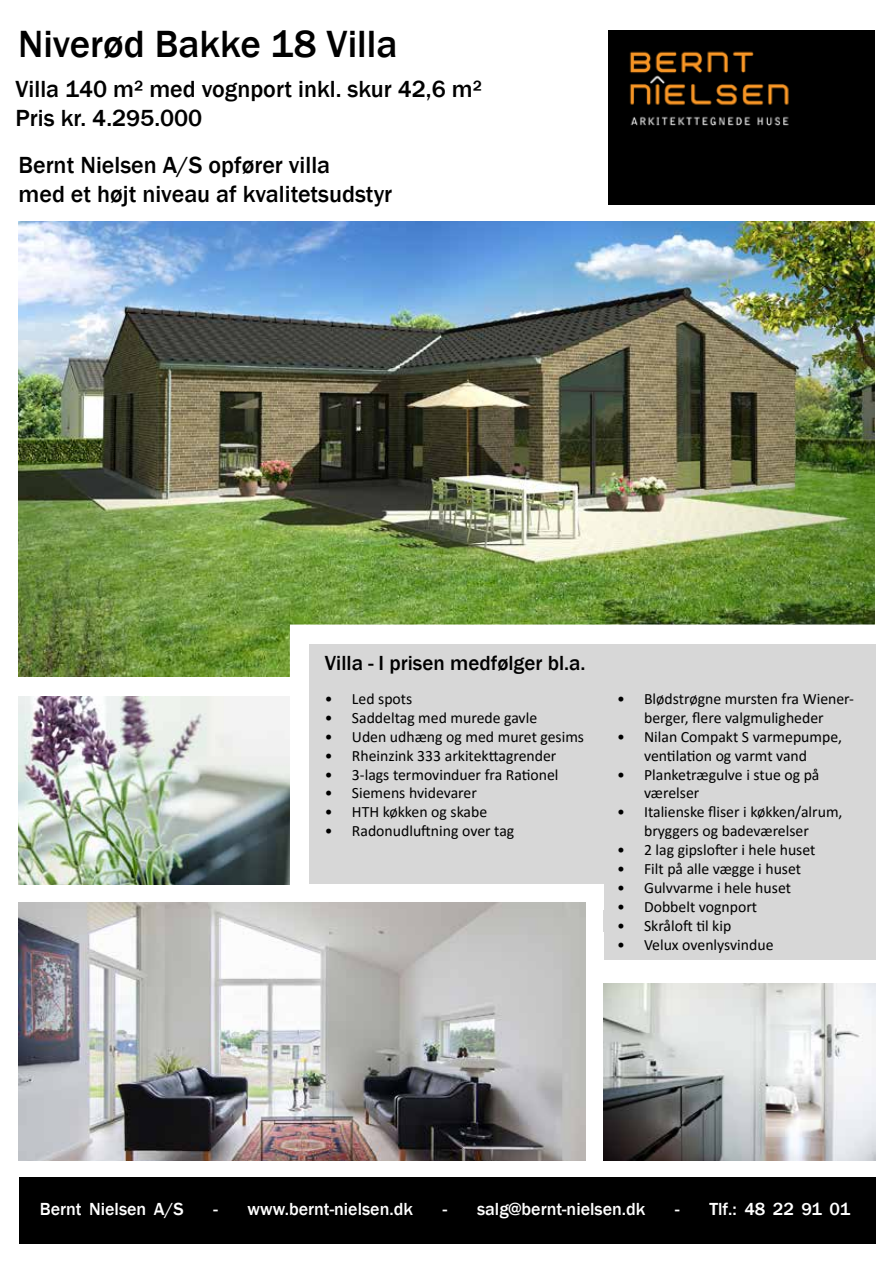
<style>
.page{position:relative;width:893px;height:1263px;background:#fff}
.page>*{position:absolute;margin:0;border:0;box-sizing:border-box;transform-origin:0 0}
.t1{font:500 39px "Franklin Gothic";color:#000}
.t2{font:500 24px/28.8px "Franklin Gothic";color:#000}
.t3{font:500 21px "Franklin Gothic";color:#000}
.t4{font:500 18px "Franklin Gothic";color:#fff}
.t5{font:15.75px/18.9px "Calibri";color:#000;text-align:center}
</style>
<div class="page">
<img style="left:608px;top:30px;width:267px;height:174px">
<img style="left:18px;top:221px;width:857px;height:455px">
<div style="left:19px;top:1178px;width:856px;height:66px;background:#000"></div>
<div style="left:296px;top:630px;width:581px;height:136px;background:#fff"></div>
<div style="left:309px;top:644px;width:566px;height:240px;background:#d7d7d7"></div>
<div style="left:604px;top:667px;width:271px;height:293px;background:#d7d7d7"></div>
<img style="left:18px;top:696px;width:272px;height:188px">
<img style="left:604px;top:983px;width:271px;height:178px">
<img style="left:18px;top:902px;width:568px;height:259px">
<h1 class="t1" style="left:18px;top:20px;width:381px">Niverød Bakke 18 Villa</h1>
<h2 class="t2" style="left:16px;top:75px;width:468px">Villa 140 m² med vognport inkl. skur 42,6 m²<br>Pris kr. 4.295.000</h2>
<h2 class="t2" style="left:19px;top:151px;width:375px">Bernt Nielsen A/S opfører villa<br>med et højt niveau af kvalitetsudstyr</h2>
<h3 class="t3" style="left:325px;top:650px;width:262px">Villa - I prisen medfølger bl.a.</h3>
<p class="t5" style="left:325px;top:689px;width:89px">• Led spots</p>
<p class="t5" style="left:325px;top:708px;width:214px">• Saddeltag med murede gavle</p>
<p class="t5" style="left:325px;top:727px;width:261px">• Uden udhæng og med muret gesims</p>
<p class="t5" style="left:325px;top:745px;width:233px">• Rheinzink 333 arkitekttagrender</p>
<p class="t5" style="left:325px;top:764px;width:235px">• 3-lags termovinduer fra Rationel</p>
<p class="t5" style="left:325px;top:783px;width:153px">• Siemens hvidevarer</p>
<p class="t5" style="left:325px;top:802px;width:164px">• HTH køkken og skabe</p>
<p class="t5" style="left:325px;top:821px;width:191px">• Radonudluftning over tag</p>
<p class="t5" style="left:617px;top:689px;width:239px">• Blødstrøgne mursten fra Wiener&shy;berger, flere valgmuligheder</p>
<p class="t5" style="left:617px;top:727px;width:227px">• Nilan Compakt S varmepumpe, ventilation og varmt vand</p>
<p class="t5" style="left:644px;top:764px;width:177px;text-align:left;text-indent:-27px">• Planketrægulve i stue og på værelser</p>
<p class="t5" style="left:617px;top:802px;width:227px">• Italienske fliser i køkken/alrum, bryggers og badeværelser</p>
<p class="t5" style="left:617px;top:840px;width:200px">• 2 lag gipslofter i hele huset</p>
<p class="t5" style="left:617px;top:859px;width:186px">• Filt på alle vægge i huset</p>
<p class="t5" style="left:617px;top:878px;width:175px">• Gulvvarme i hele huset</p>
<p class="t5" style="left:617px;top:897px;width:142px">• Dobbelt vognport</p>
<p class="t5" style="left:617px;top:916px;width:116px">• Skråloft til kip</p>
<p class="t5" style="left:617px;top:934px;width:158px">• Velux ovenlysvindue</p>
<p class="t4" style="left:40px;top:1198px;width:145px">Bernt Nielsen A/S</p>
<p class="t4" style="left:213px;top:1198px;width:201px">- www.bernt-nielsen.dk</p>
<p class="t4" style="left:443px;top:1198px;width:204px">- salg@bernt-nielsen.dk</p>
<p class="t4" style="left:675px;top:1198px;width:176px">- Tlf.: 48 22 91 01</p>
</div>
